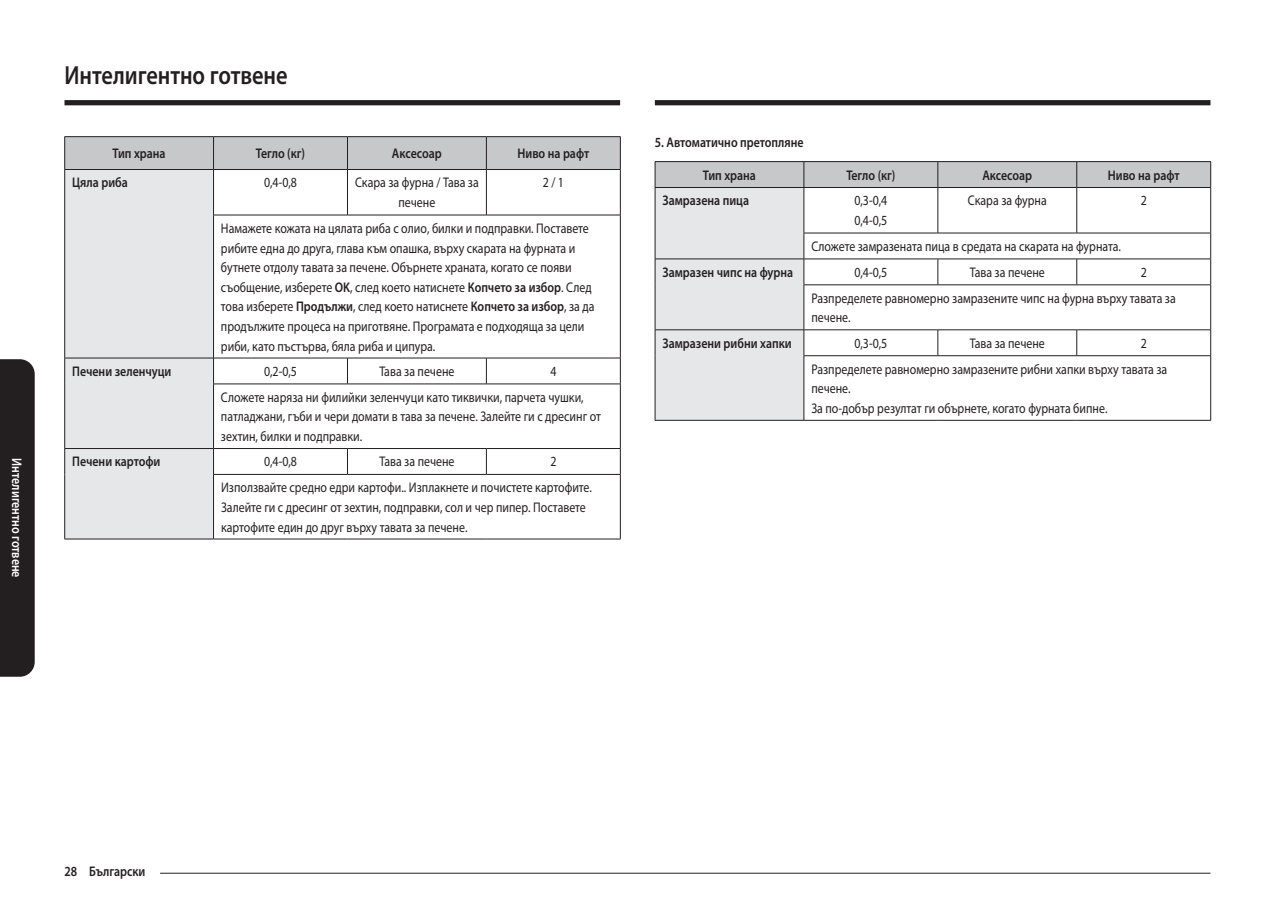
<style>
.page{position:relative;width:1275px;height:903px;background:#fff}
.page>*{position:absolute;margin:0;border:0;box-sizing:border-box;transform-origin:0 0}
.t1{font:600 26.25px "Myriad Pro";color:#231f20;scale:.85 1}
.t2{font:14px/19.6px "Myriad Pro";color:#231f20;scale:.85 1}
.t3{font:600 14px "Myriad Pro";color:#231f20;scale:.85 1}
.t4{font:600 14px "Myriad Pro";color:#fff;scale:.85 1}
.s1{font-weight:600}
</style>
<div class="page">
<hr style="left:119px;top:873px;width:1091px;height:1px;background:#231f20">
<div style="left:64px;top:861px;width:96px;height:18px;background:#fff"></div>
<div style="left:0;top:359px;width:35px;height:318px;background:#231f20"></div>
<div style="left:64px;top:100px;width:556px;height:5px;background:#231f20"></div>
<div style="left:655px;top:100px;width:555px;height:5px;background:#231f20"></div>
<div style="left:65px;top:137px;width:555px;height:32px;background:#c7c8ca"></div>
<div style="left:65px;top:170px;width:148px;height:369px;background:#e6e7e9"></div>
<hr style="left:620px;top:215px;width:1px;height:143px;background:#231f20">
<hr style="left:620px;top:384px;width:1px;height:64px;background:#231f20">
<hr style="left:620px;top:475px;width:1px;height:64px;background:#231f20">
<hr style="left:64px;top:539px;width:150px;height:1px;background:#231f20">
<hr style="left:64px;top:136px;width:150px;height:1px;background:#231f20">
<hr style="left:214px;top:136px;width:133px;height:1px;background:#231f20">
<hr style="left:347px;top:136px;width:139px;height:1px;background:#231f20">
<hr style="left:486px;top:136px;width:135px;height:1px;background:#231f20">
<hr style="left:213px;top:474px;width:134px;height:1px;background:#231f20">
<hr style="left:347px;top:474px;width:139px;height:1px;background:#231f20">
<hr style="left:486px;top:474px;width:135px;height:1px;background:#231f20">
<hr style="left:214px;top:539px;width:133px;height:1px;background:#231f20">
<hr style="left:347px;top:539px;width:139px;height:1px;background:#231f20">
<hr style="left:486px;top:539px;width:135px;height:1px;background:#231f20">
<hr style="left:64px;top:137px;width:1px;height:32px;background:#231f20">
<hr style="left:213px;top:137px;width:1px;height:32px;background:#231f20">
<hr style="left:347px;top:137px;width:1px;height:32px;background:#231f20">
<hr style="left:486px;top:137px;width:1px;height:32px;background:#231f20">
<hr style="left:620px;top:137px;width:1px;height:32px;background:#231f20">
<hr style="left:64px;top:169px;width:150px;height:1px;background:#231f20">
<hr style="left:214px;top:169px;width:133px;height:1px;background:#231f20">
<hr style="left:347px;top:169px;width:139px;height:1px;background:#231f20">
<hr style="left:486px;top:169px;width:135px;height:1px;background:#231f20">
<hr style="left:64px;top:170px;width:1px;height:45px;background:#231f20">
<hr style="left:213px;top:170px;width:1px;height:45px;background:#231f20">
<hr style="left:347px;top:170px;width:1px;height:45px;background:#231f20">
<hr style="left:486px;top:170px;width:1px;height:45px;background:#231f20">
<hr style="left:620px;top:170px;width:1px;height:45px;background:#231f20">
<hr style="left:64px;top:215px;width:1px;height:143px;background:#231f20">
<hr style="left:213px;top:215px;width:134px;height:1px;background:#231f20">
<hr style="left:213px;top:215px;width:1px;height:143px;background:#231f20">
<hr style="left:347px;top:215px;width:139px;height:1px;background:#231f20">
<hr style="left:486px;top:215px;width:135px;height:1px;background:#231f20">
<hr style="left:64px;top:358px;width:150px;height:1px;background:#231f20">
<svg style="left:64px;top:358px;width:1px;height:26px"></svg>
<hr style="left:214px;top:358px;width:133px;height:1px;background:#231f20">
<svg style="left:213px;top:358px;width:1px;height:26px"></svg>
<hr style="left:347px;top:358px;width:139px;height:1px;background:#231f20">
<svg style="left:347px;top:358px;width:1px;height:26px"></svg>
<hr style="left:486px;top:358px;width:135px;height:1px;background:#231f20">
<svg style="left:486px;top:358px;width:1px;height:26px"></svg>
<svg style="left:620px;top:358px;width:1px;height:26px"></svg>
<hr style="left:64px;top:384px;width:1px;height:64px;background:#231f20">
<hr style="left:213px;top:384px;width:134px;height:1px;background:#231f20">
<hr style="left:213px;top:384px;width:1px;height:64px;background:#231f20">
<hr style="left:347px;top:384px;width:139px;height:1px;background:#231f20">
<hr style="left:486px;top:384px;width:135px;height:1px;background:#231f20">
<hr style="left:64px;top:448px;width:150px;height:1px;background:#231f20">
<svg style="left:64px;top:449px;width:1px;height:25px"></svg>
<hr style="left:214px;top:448px;width:133px;height:1px;background:#231f20">
<svg style="left:213px;top:449px;width:1px;height:25px"></svg>
<hr style="left:347px;top:448px;width:139px;height:1px;background:#231f20">
<svg style="left:347px;top:449px;width:1px;height:25px"></svg>
<hr style="left:486px;top:448px;width:135px;height:1px;background:#231f20">
<svg style="left:486px;top:449px;width:1px;height:25px"></svg>
<svg style="left:620px;top:449px;width:1px;height:25px"></svg>
<hr style="left:64px;top:474px;width:1px;height:65px;background:#231f20">
<hr style="left:213px;top:475px;width:1px;height:64px;background:#231f20">
<hr style="left:655px;top:420px;width:149px;height:1px;background:#231f20">
<hr style="left:655px;top:161px;width:149px;height:1px;background:#231f20">
<hr style="left:804px;top:161px;width:134px;height:1px;background:#231f20">
<hr style="left:938px;top:161px;width:139px;height:1px;background:#231f20">
<hr style="left:1077px;top:161px;width:134px;height:1px;background:#231f20">
<hr style="left:804px;top:420px;width:134px;height:1px;background:#231f20">
<hr style="left:938px;top:420px;width:139px;height:1px;background:#231f20">
<hr style="left:1077px;top:420px;width:134px;height:1px;background:#231f20">
<svg style="left:655px;top:162px;width:556px;height:258px"></svg>
<hr style="left:655px;top:356px;width:1px;height:64px;background:#231f20">
<hr style="left:804px;top:356px;width:1px;height:64px;background:#231f20">
<p class="t4" style="left:26px;top:458px;width:142px;rotate:90deg">Интелигентно готвене</p>
<h1 class="t1" style="left:64px;top:59px;width:264px">Интелигентно готвене</h1>
<p class="t3" style="left:113px;top:145px;width:64px">Тип храна</p>
<p class="t3" style="left:256px;top:145px;width:59px">Тегло (кг)</p>
<p class="t3" style="left:392px;top:145px;width:60px">Аксесоар</p>
<p class="t3" style="left:517px;top:145px;width:86px">Ниво на рафт</p>
<p class="t3" style="left:72px;top:174px;width:67px">Цяла риба</p>
<p class="t2" style="left:264px;top:173px;width:40px">0,4-0,8</p>
<p class="t2" style="left:355px;top:173px;width:147px;text-align:center">Скара за фурна / Тава за печене</p>
<p class="t2" style="left:543px;top:173px;width:27px">2 / 1</p>
<p class="t2" style="left:221px;top:218px;width:441px">Намажете кожата на цялата риба с олио, билки и подправки. Поставете рибите една до друга, глава към опашка, върху скарата на фурната и бутнете отдолу тавата за печене. Обърнете храната, когато се появи съобщение, изберете <span class="s1">OK</span>, след което натиснете <span class="s1">Копчето за избор</span>. След това изберете <span class="s1">Продължи</span>, след което натиснете <span class="s1">Копчето за избор</span>, за да продължите процеса на приготвяне. Програмата е подходяща за цели риби, като пъстърва, бяла риба и ципура.</p>
<p class="t3" style="left:72px;top:362px;width:118px">Печени зеленчуци</p>
<p class="t2" style="left:264px;top:361px;width:40px">0,2-0,5</p>
<p class="t2" style="left:379px;top:361px;width:90px">Тава за печене</p>
<p class="t2" style="left:221px;top:358px;width:428px;line-height:25.9px;text-indent:329px">4<br>Сложете наряза ни филийки зеленчуци като тиквички, парчета чушки,</p>
<p class="t2" style="left:221px;top:407px;width:449px">патладжани, гъби и чери домати в тава за печене. Залейте ги с дресинг от зехтин, билки и подправки.</p>
<p class="t3" style="left:72px;top:453px;width:105px">Печени картофи</p>
<p class="t2" style="left:264px;top:452px;width:40px">0,4-0,8</p>
<p class="t2" style="left:379px;top:452px;width:90px">Тава за печене</p>
<p class="t2" style="left:221px;top:449px;width:438px;line-height:25.9px;text-indent:329px">2<br>Използвайте средно едри картофи.. Изплакнете и почистете картофите.</p>
<p class="t2" style="left:221px;top:497px;width:431px">Залейте ги с дресинг от зехтин, подправки, сол и чер пипер. Поставете картофите един до друг върху тавата за печене.</p>
<p class="t3" style="left:655px;top:133px;width:177px">5. Автоматично претопляне</p>
<p class="t3" style="left:703px;top:166px;width:64px">Тип храна</p>
<p class="t3" style="left:846px;top:166px;width:59px">Тегло (кг)</p>
<p class="t3" style="left:982px;top:166px;width:60px">Аксесоар</p>
<p class="t3" style="left:1108px;top:166px;width:86px">Ниво на рафт</p>
<p class="t3" style="left:662px;top:192px;width:103px">Замразена пица</p>
<p class="t2" style="left:854px;top:191px;width:40px">0,3-0,4<br>0,4-0,5</p>
<p class="t2" style="left:968px;top:191px;width:94px">Скара за фурна</p>
<p class="t2" style="left:1141px;top:191px;width:9px">2</p>
<p class="t2" style="left:811px;top:236px;width:366px">Сложете замразената пица в средата на скарата на фурната.</p>
<p class="t3" style="left:662px;top:263px;width:155px">Замразен чипс на фурна</p>
<p class="t2" style="left:854px;top:262px;width:40px">0,4-0,5</p>
<p class="t2" style="left:970px;top:262px;width:90px">Тава за печене</p>
<p class="t2" style="left:811px;top:259px;width:430px;line-height:25.9px;text-indent:329px">2<br>Разпределете равномерно замразените чипс на фурна върху тавата за</p>
<p class="t2" style="left:811px;top:308px;width:48px">печене.</p>
<p class="t3" style="left:662px;top:334px;width:153px">Замразени рибни хапки</p>
<p class="t2" style="left:854px;top:333px;width:40px">0,3-0,5</p>
<p class="t2" style="left:970px;top:333px;width:90px">Тава за печене</p>
<p class="t2" style="left:811px;top:330px;width:420px;line-height:25.9px;text-indent:329px">2<br>Разпределете равномерно замразените рибни хапки върху тавата за</p>
<p class="t2" style="left:811px;top:378px;width:350px">печене.<br>За по-добър резултат ги обърнете, когато фурната бипне.</p>
<p class="t3" style="left:64px;top:863px;width:97px">28 Български</p>
</div>
